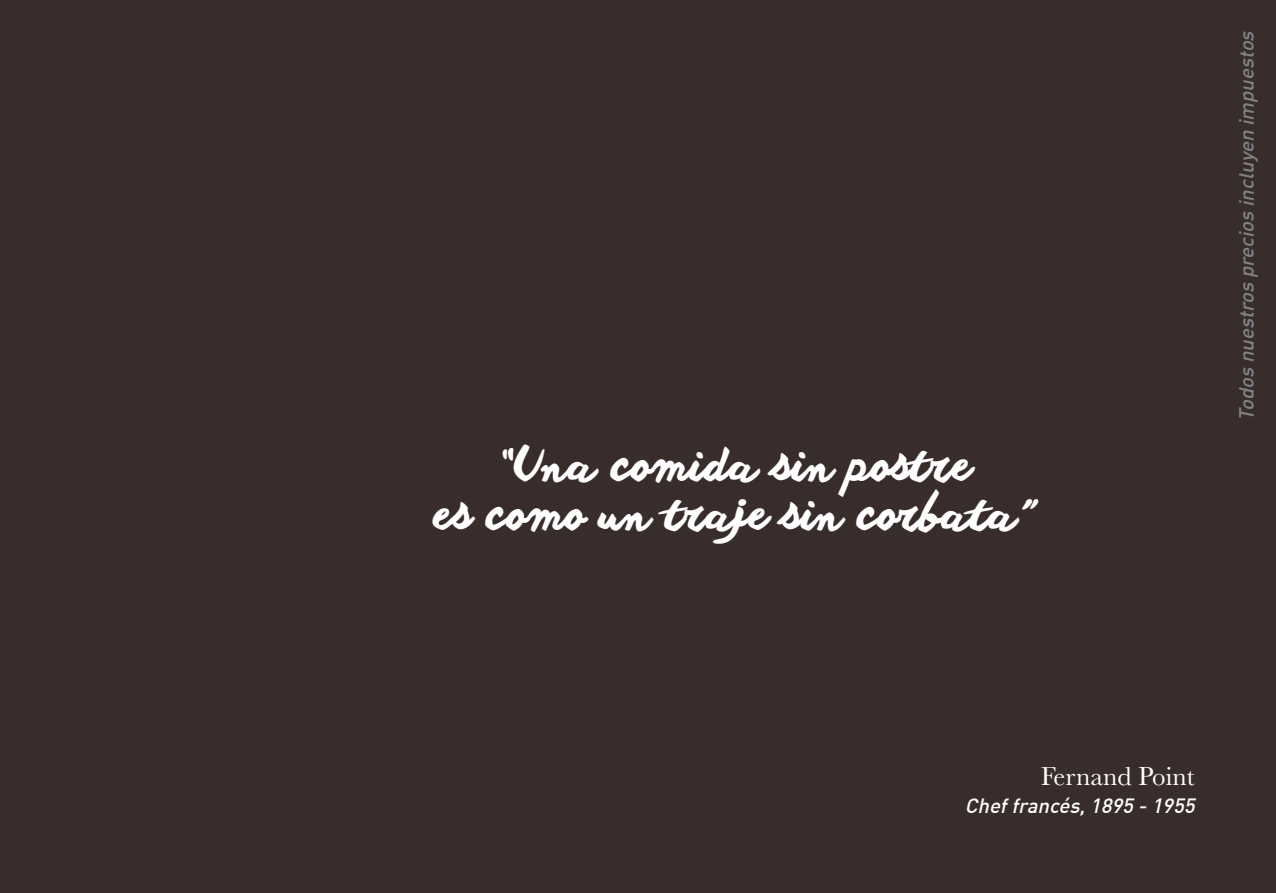
<style>
.page{position:relative;width:1276px;height:893px;background:#382d2b}
.page>*{position:absolute;margin:0;border:0;box-sizing:border-box;transform-origin:0 0}
.ingredientes{font:45px "anothershabby";color:#fff}
.t1{font:27px "Baskerville";color:#fff}
.ingredientes-2{font:italic 500 20.25px "DIN";color:#808285}
.ingredientes-3{font:italic 500 20.25px "DIN";color:#fff}
</style>
<div class="page">
<p class="ingredientes" style="left:496px;top:439px;width:476px">“Una comida sin postre</p>
<p class="ingredientes" style="left:433px;top:488px;width:601px">es como un traje sin corbata”</p>
<p class="ingredientes-2" style="left:1233px;top:421px;width:396px;rotate:-90deg">Todos nuestros p recios incluyen imp uestos</p>
<p class="t1" style="left:1040px;top:759px;width:155px">Fernand Point</p>
<p class="ingredientes-3" style="left:965px;top:793px;width:236px">Cheffrancés,1895 -1955</p>
</div>
